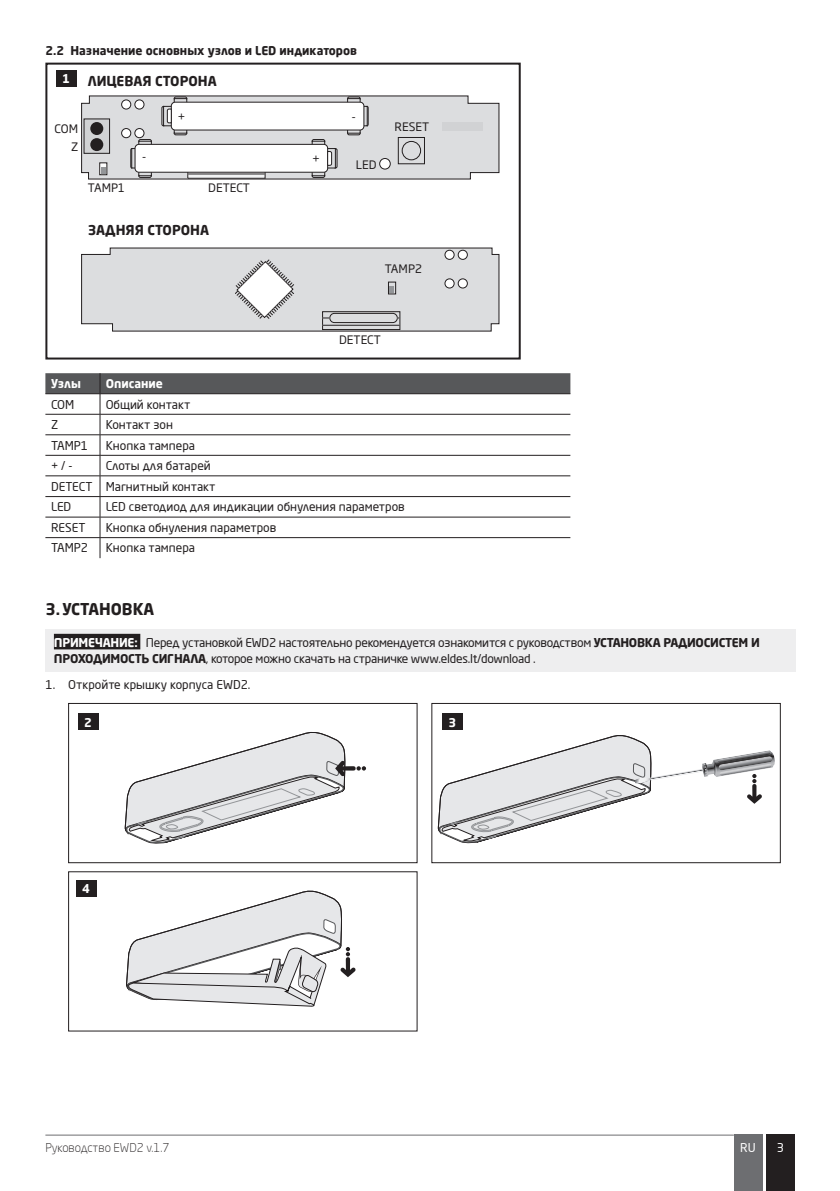
<style>
.page{position:relative;width:840px;height:1191px;background:#fff}
.page>*{position:absolute;margin:0;border:0;box-sizing:border-box;transform-origin:0 0}
.t1{font:700 16px "Neo Sans Pro";color:#231f20}
.t2{font:700 13.4px "Neo Sans Pro";color:#231f20}
.t3{font:12px/20.6px "Neo Sans Pro";color:#231f20}
.t4{font:12px/16px "Neo Sans Pro";letter-spacing:-.02em;color:#231f20}
.t5{font:700 12px "Neo Sans Pro";color:#231f20}
.t6{font:300 12px "Neo Sans Pro";color:#231f20}
.t7{font:700 12px "Neo Sans Pro";color:#fff}
.t8{font:12px "Neo Sans Pro";color:#fff}
.t9{font:11.6px/18px "Soho Gothic Pro";color:#231f20;text-align:right}
.s1{font-weight:700;color:#fff}
.s2{font-weight:700}
</style>
<div class="page">
<div style="left:765px;top:1134px;width:29px;height:57px;background:#231f20"></div>
<div style="left:733px;top:1134px;width:28px;height:57px;background:#6d6e71"></div>
<hr style="left:45px;top:1134px;width:688px;height:1px;background:#6d6e71">
<svg style="left:81px;top:247px;width:418px;height:85px"></svg>
<hr style="left:322px;top:325px;width:77px;height:1px;background:#231f20">
<svg style="left:81px;top:95px;width:418px;height:85px"></svg>
<div style="left:45px;top:63px;width:475px;height:296px;border:2px solid #231f20"></div>
<div style="left:56px;top:70px;width:21px;height:16px;background:#231f20"></div>
<svg style="left:45px;top:373px;width:525px;height:185px"></svg>
<hr style="left:45px;top:393px;width:55px;height:1px;background:#231f20">
<hr style="left:100px;top:393px;width:470px;height:1px;background:#231f20">
<div style="left:45px;top:629px;width:750px;height:42px;background:#eeeeef"></div>
<div style="left:54px;top:634px;width:86px;height:15px;background:#231f20"></div>
<svg style="left:125px;top:732px;width:241px;height:112px"></svg>
<div style="left:68px;top:703px;width:349px;height:160px;border:1px solid #231f20"></div>
<svg style="left:437px;top:735px;width:337px;height:109px"></svg>
<div style="left:431px;top:703px;width:349px;height:160px;border:1px solid #231f20"></div>
<div style="left:78px;top:713px;width:20px;height:17px;background:#231f20"></div>
<div style="left:442px;top:713px;width:20px;height:17px;background:#231f20"></div>
<svg style="left:126px;top:890px;width:229px;height:117px"></svg>
<div style="left:76px;top:879px;width:20px;height:17px;background:#231f20"></div>
<p class="t5" style="left:45px;top:42px;width:313px">2.2 Назначение основных узлов и LED индикаторов</p>
<p class="t7" style="left:62px;top:70px;width:9px">1</p>
<p class="t9" style="left:54px;top:120px;width:25px">COM<br>Z</p>
<p class="t2" style="left:88px;top:72px;width:130px">ЛИЦЕВАЯ СТОРОНА</p>
<p class="t9" style="left:146px;top:167px;width:6px;rotate:-180deg">-</p>
<p class="t9" style="left:177px;top:108px;width:10px">+</p>
<p class="t9" style="left:351px;top:108px;width:6px">-</p>
<p class="t9" style="left:320px;top:167px;width:10px;rotate:-180deg">+</p>
<p class="t9" style="left:355px;top:156px;width:22px">LED</p>
<p class="t9" style="left:88px;top:179px;width:38px">TAMP1</p>
<p class="t9" style="left:208px;top:179px;width:43px">DETECT</p>
<p class="t9" style="left:394px;top:118px;width:36px">RESET</p>
<p class="t2" style="left:88px;top:221px;width:123px">ЗАДНЯЯ СТОРОНА</p>
<p class="t9" style="left:384px;top:260px;width:38px">TAMP2</p>
<p class="t9" style="left:339px;top:331px;width:43px">DETECT</p>
<p class="t7" style="left:51px;top:376px;width:31px">Узлы</p>
<p class="t7" style="left:106px;top:376px;width:59px">Описание</p>
<p class="t3" style="left:51px;top:394px;width:25px">COM</p>
<p class="t3" style="left:106px;top:394px;width:86px">Общий контакт</p>
<p class="t3" style="left:51px;top:415px;width:9px">Z</p>
<p class="t3" style="left:106px;top:414px;width:69px">Контакт зон</p>
<p class="t3" style="left:51px;top:435px;width:39px">TAMP1</p>
<p class="t3" style="left:106px;top:435px;width:91px">Кнопка тампера</p>
<p class="t3" style="left:51px;top:455px;width:23px">+ / -</p>
<p class="t3" style="left:51px;top:455px;width:166px;text-indent:55px">Слоты для батарей<br>DETECT Магнитный контакт<br>LED</p>
<p class="t3" style="left:106px;top:496px;width:300px">LED светодиод для индикации обнуления параметров</p>
<p class="t3" style="left:51px;top:517px;width:36px">RESET</p>
<p class="t3" style="left:106px;top:517px;width:172px">Кнопка обнуления параметров</p>
<p class="t3" style="left:51px;top:537px;width:39px">TAMP2</p>
<p class="t3" style="left:106px;top:537px;width:91px">Кнопка тампера</p>
<h1 class="t1" style="left:45px;top:599px;width:110px">3. УСТАНОВКА</h1>
<p class="t4" style="left:54px;top:634px;width:707px"><span class="s1">ПРИМЕЧАНИЕ:</span> Перед установкой EWD2 настоятельно рекомендуется ознакомится с руководством <span class="s2">УСТАНОВКА РАДИОСИСТЕМ И<br>ПРОХОДИМОСТЬ СИГНАЛА</span>, которое можно скачать на страничке www.eldes.lt/download .</p>
<p class="t3" style="left:45px;top:674px;width:206px">1. Откройте крышку корпуса EWD2.</p>
<p class="t7" style="left:84px;top:715px;width:9px">2</p>
<p class="t7" style="left:448px;top:715px;width:9px">3</p>
<p class="t7" style="left:82px;top:881px;width:9px">4</p>
<p class="t6" style="left:45px;top:1140px;width:125px">Руководство EWD2 v.1.7</p>
<p class="t8" style="left:739px;top:1140px;width:17px">RU</p>
<p class="t8" style="left:776px;top:1139px;width:9px">3</p>
</div>
